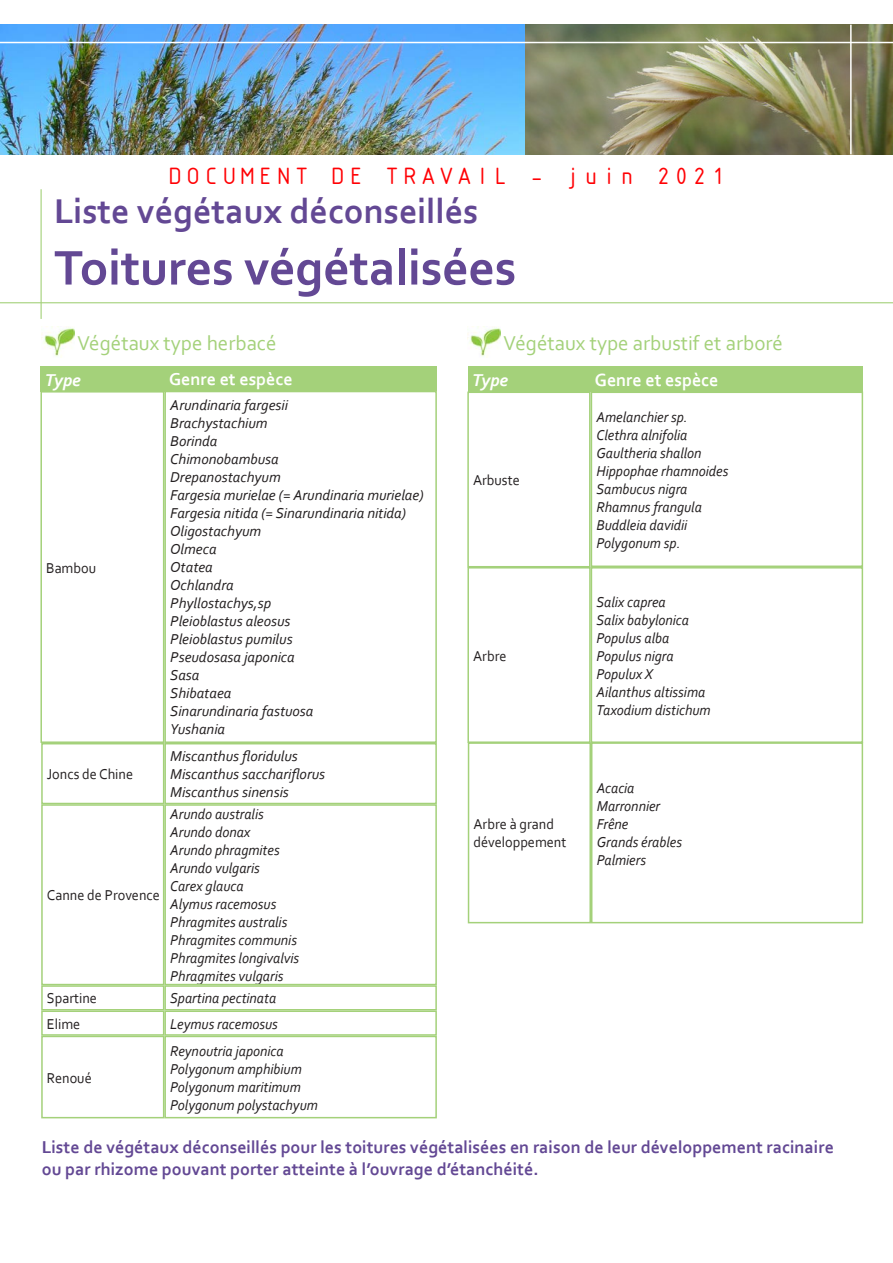
<style>
.page{position:relative;width:893px;height:1263px;background:#fff}
.page>*{position:absolute;margin:0;border:0;box-sizing:border-box;transform-origin:0 0}
.t1{font:700 51px "Corbel";color:#634894}
.t2{font:700 36px "Corbel";color:#634894}
.t3{font:25.5px "ISOCTEUR";color:#ff0004}
.t4{font:21px "Corbel";color:#a4d17a}
.t5{font:700 18.6px "Corbel";color:#fff}
.t6{font:700 18px/21.6px "Corbel";color:#634894}
.t7{font:700 18px "Corbel";color:#fff}
.t8{font:italic 700 18px "Corbel";color:#fff}
.t9{font:italic 15px/18px "Corbel";color:#231f20;scale:.95 1}
.t10{font:italic 15px/18px "Corbel";color:#231f20}
.t11{font:15px/18px "Corbel";color:#231f20;scale:.95 1}
</style>
<div class="page">
<img style="left:0;top:25px;width:893px;height:129px">
<hr style="left:0;top:42px;width:893px;height:1px;background:#fff">
<hr style="left:850px;top:25px;width:2px;height:129px;background:#fff">
<hr style="left:0;top:302px;width:893px;height:1px;background:#a4d17a">
<hr style="left:41px;top:189px;width:1px;height:130px;background:#a4d17a">
<img style="left:41px;top:326px;width:33px;height:31px">
<div style="left:40px;top:391px;width:124px;height:352px;border:2px solid #a4d17a"></div>
<div style="left:164px;top:391px;width:273px;height:352px;border:2px solid #a4d17a"></div>
<div style="left:40px;top:366px;width:126px;height:25px;background:#a4d17a"></div>
<div style="left:165px;top:366px;width:272px;height:25px;background:#a4d17a"></div>
<img style="left:467px;top:326px;width:33px;height:31px">
<div style="left:41px;top:743px;width:123px;height:61px;border:2px solid #a4d17a"></div>
<div style="left:164px;top:743px;width:273px;height:61px;border:2px solid #a4d17a"></div>
<div style="left:41px;top:804px;width:123px;height:181px;border:2px solid #a4d17a"></div>
<div style="left:164px;top:804px;width:273px;height:181px;border:2px solid #a4d17a"></div>
<div style="left:41px;top:985px;width:123px;height:25px;border:2px solid #a4d17a"></div>
<div style="left:164px;top:985px;width:273px;height:25px;border:2px solid #a4d17a"></div>
<div style="left:41px;top:1010px;width:123px;height:26px;border:2px solid #a4d17a"></div>
<div style="left:164px;top:1010px;width:273px;height:26px;border:2px solid #a4d17a"></div>
<div style="left:41px;top:1036px;width:123px;height:82px;border:2px solid #a4d17a"></div>
<div style="left:164px;top:1036px;width:273px;height:82px;border:2px solid #a4d17a"></div>
<div style="left:468px;top:366px;width:123px;height:25px;background:#a4d17a"></div>
<div style="left:591px;top:366px;width:272px;height:25px;background:#a4d17a"></div>
<div style="left:467px;top:391px;width:124px;height:176px;border:2px solid #a4d17a"></div>
<div style="left:591px;top:391px;width:272px;height:176px;border:2px solid #a4d17a"></div>
<div style="left:467px;top:567px;width:124px;height:176px;border:2px solid #a4d17a"></div>
<div style="left:591px;top:567px;width:272px;height:176px;border:2px solid #a4d17a"></div>
<div style="left:468px;top:742px;width:123px;height:181px;border:2px solid #a4d17a"></div>
<div style="left:591px;top:742px;width:272px;height:181px;border:2px solid #a4d17a"></div>
<h3 class="t3" style="left:166px;top:159px;width:562px">DOCUMENT DE TRAVAIL - juin 2021</h3>
<h2 class="t2" style="left:54px;top:189px;width:426px">Liste végétaux déconseillés</h2>
<h1 class="t1" style="left:54px;top:236px;width:464px">Toitures végétalisées</h1>
<h3 class="t4" style="left:77px;top:330px;width:201px">Végétaux type herbacé</h3>
<p class="t8" style="left:45px;top:368px;width:38px">Type</p>
<p class="t7" style="left:169px;top:368px;width:125px">Genre et espèce</p>
<p class="t11" style="left:46px;top:558px;width:54px">Bambou</p>
<p class="t11" style="left:47px;top:765px;width:92px">Joncs de Chine</p>
<p class="t11" style="left:47px;top:886px;width:120px">Canne de Provence</p>
<p class="t10" style="left:170px;top:396px;width:255px">Arundinaria fargesii<br>Brachystachium<br>Borinda<br>Chimonobambusa<br>Drepanostachyum<br>Fargesia murielae (= Arundinaria murielae)<br>Fargesia nitida (= Sinarundinaria nitida)<br>Oligostachyum<br>Olmeca<br>Otatea<br>Ochlandra<br>Phyllostachys,sp<br>Pleioblastus aleosus<br>Pleioblastus pumilus<br>Pseudosasa japonica<br>Sasa<br>Shibataea<br>Sinarundinaria fastuosa<br>Yushania</p>
<p class="t10" style="left:170px;top:747px;width:157px">Miscanthus floridulus<br>Miscanthus sacchariflorus<br>Miscanthus sinensis</p>
<p class="t9" style="left:170px;top:805px;width:137px">Arundo australis<br>Arundo donax<br>Arundo phragmites<br>Arundo vulgaris<br>Carex glauca<br>Alymus racemosus<br>Phragmites australis<br>Phragmites communis<br>Phragmites longivalvis<br>Phragmites vulgaris</p>
<p class="t11" style="left:47px;top:989px;width:54px">Spartine</p>
<p class="t9" style="left:170px;top:989px;width:113px">Spartina pectinata</p>
<p class="t11" style="left:47px;top:1014px;width:37px">Elime</p>
<p class="t9" style="left:170px;top:1014px;width:115px">Leymus racemosus</p>
<p class="t11" style="left:47px;top:1068px;width:49px">Renoué</p>
<p class="t9" style="left:170px;top:1041px;width:157px">Reynoutria japonica<br>Polygonum amphibium<br>Polygonum maritimum<br>Polygonum polystachyum</p>
<h3 class="t4" style="left:503px;top:330px;width:281px">Végétaux type arbustif et arboré</h3>
<p class="t8" style="left:472px;top:368px;width:38px">Type</p>
<p class="t5" style="left:595px;top:368px;width:125px">Genre et espèce</p>
<p class="t11" style="left:473px;top:471px;width:51px">Arbuste</p>
<p class="t11" style="left:473px;top:646px;width:37px">Arbre</p>
<p class="t11" style="left:474px;top:815px;width:99px">Arbre à grand développement</p>
<p class="t9" style="left:596px;top:407px;width:140px">Amelanchier sp.<br>Clethra alnifolia<br>Gaultheria shallon<br>Hippophae rhamnoides<br>Sambucus nigra<br>Rhamnus frangula<br>Buddleia davidii<br>Polygonum sp.</p>
<p class="t9" style="left:596px;top:592px;width:122px">Salix caprea<br>Salix babylonica<br>Populus alba<br>Populus nigra<br>Populux X<br>Ailanthus altissima<br>Taxodium distichum</p>
<p class="t9" style="left:597px;top:779px;width:91px">Acacia<br>Marronnier<br>Frêne<br>Grands érables<br>Palmiers</p>
<p class="t6" style="left:42px;top:1136px;width:794px">Liste de végétaux déconseillés pour les toitures végétalisées en raison de leur développement racinaire ou par rhizome pouvant porter atteinte à l’ouvrage d’étanchéité.</p>
</div>
